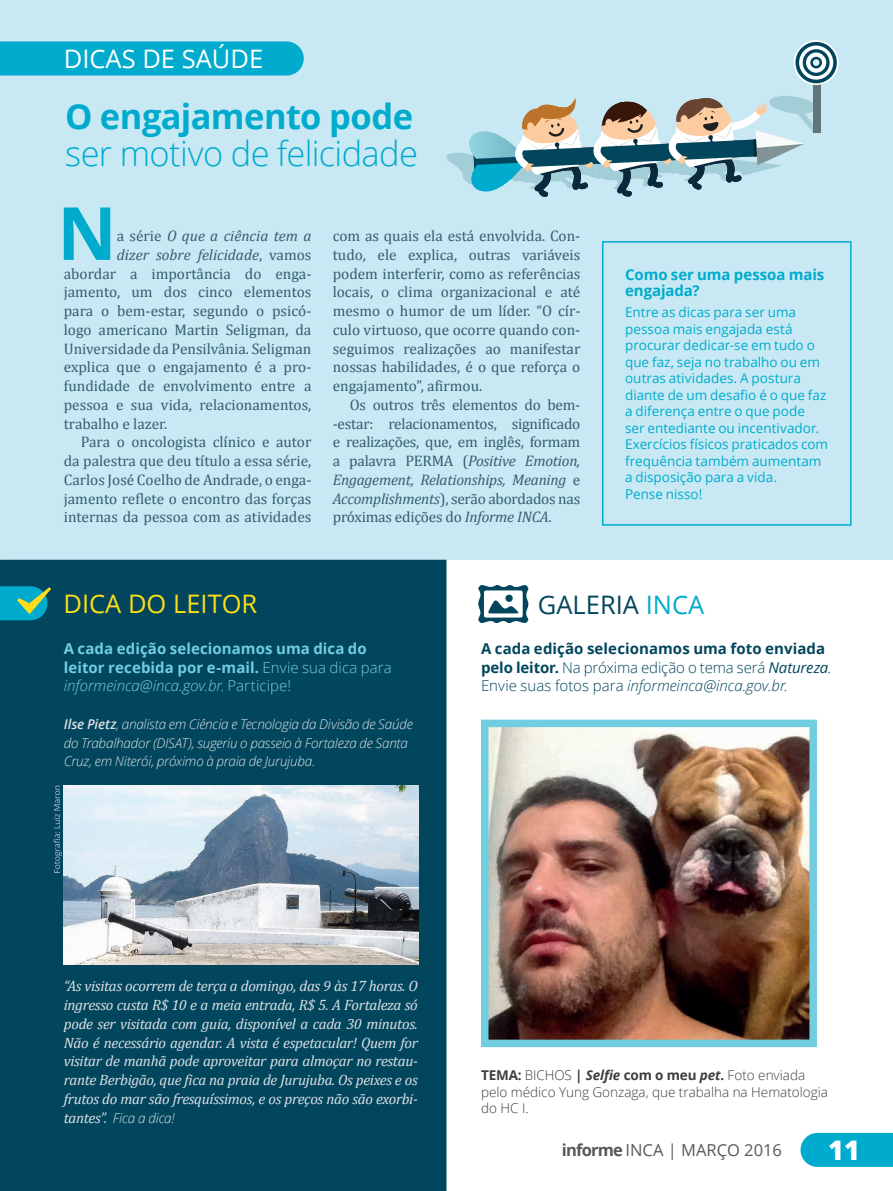
<style>
.page{position:relative;width:893px;height:1191px;background:#fff}
.page>*{position:absolute;margin:0;border:0;box-sizing:border-box;transform-origin:0 0}
.t1{font:700 73.35px "Open Sans";color:#00abcd}
.t2{font:300 34.5px "Open Sans";letter-spacing:-.02em;color:#00abcd}
.t3{font:700 34.5px "Open Sans";letter-spacing:-.015em;color:#00abcd}
.t4{font:800 27px "Open Sans";color:#fff}
.t5{font:25.5px "Open Sans";color:#fff}
.t6{font:25.5px "Open Sans";color:#ffdd17}
.t7{font:25.5px "Open Sans";color:#02465d}
.t8{font:16.5px "Open Sans";color:#57585a}
.t9{font:15.3px/18.8px "Cambria";color:#345c72;text-align:justify}
.t10{font:italic 15.3px "Cambria";color:#345c72}
.t11{font:italic 15px/18.8px "Cambria";letter-spacing:-.02em;color:#dbdfe5;text-align:justify}
.t12{font:700 15px/18.8px "Open Sans";letter-spacing:.005em;color:#02465d}
.t13{font:700 15px/18.8px "Open Sans";letter-spacing:.005em;color:#71cee1}
.t14{font:700 15px/16.5px "Open Sans";letter-spacing:-.005em;color:#00abcd}
.t15{font:13.5px/16.5px "Open Sans";color:#00abcd}
.t16{font:italic 300 13.5px/18.8px "Open Sans";letter-spacing:-.015em;color:#dbdfe5}
.t17{font:300 13.5px/16.5px "Open Sans";color:#3e3e3f}
.s1{font-style:normal}
.s2{font-style:italic}
.s3{color:#00abcd}
.s4{font-weight:300}
.s5{font-weight:400;font-style:italic}
.s6{font-weight:300;font-style:italic}
.s7{font-weight:600}
.s8{font-family:"Cambria";font-weight:400;font-size:15px}
.s9{font-weight:700}
.s10{font-weight:700;font-style:italic}
</style>
<div class="page">
<svg style="left:800px;top:1132px;width:93px;height:34px;background:#11b0d0"></svg>
<div style="left:0;top:0;width:893px;height:560px;background:#c8e9f3"></div>
<div style="left:0;top:560px;width:446px;height:631px;background:#02465d"></div>
<div style="left:813px;top:43px;width:7px;height:90px;background:#627578"></div>
<svg style="left:794px;top:40px;width:45px;height:45px"></svg>
<svg style="left:795px;top:42px;width:42px;height:41px"></svg>
<svg style="left:799px;top:46px;width:34px;height:34px"></svg>
<svg style="left:803px;top:49px;width:27px;height:27px"></svg>
<svg style="left:806px;top:52px;width:20px;height:21px"></svg>
<svg style="left:810px;top:57px;width:12px;height:11px"></svg>
<div style="left:813px;top:59px;width:6px;height:7px;background:#e4f4f6;border-radius:50%"></div>
<svg style="left:446px;top:96px;width:367px;height:101px"></svg>
<div style="left:0;top:41px;width:304px;height:34px;background:#00abcd"></div>
<img style="left:481px;top:719px;width:336px;height:328px">
<svg style="left:0;top:586px;width:51px;height:34px;background:#22a4a5"></svg>
<svg style="left:478px;top:585px;width:50px;height:38px"></svg>
<div style="left:505px;top:594px;width:8px;height:8px;background:#02465d;border-radius:50%"></div>
<svg style="left:602px;top:241px;width:249px;height:284px"></svg>
<img style="left:63px;top:785px;width:356px;height:179px">
<svg style="left:54px;top:785px;width:8px;height:88px"></svg>
<h3 class="t5" style="left:64px;top:42px;width:201px">DICAS DE SAÚDE</h3>
<h2 class="t3" style="left:65px;top:92px;width:350px">O engajamento pode</h2>
<h2 class="t2" style="left:65px;top:130px;width:354px">ser motivo de felicidade</h2>
<h1 class="t1" style="left:57px;top:181px;width:61px">N</h1>
<p class="t10" style="left:117px;top:226px;width:196px"><span class="s1">a série</span> O que a ciência tem a</p>
<p class="t10" style="left:117px;top:245px;width:196px">dizer sobre felicidade<span class="s1">, vamos</span></p>
<p class="t9" style="left:64px;top:264px;width:249px">abordar a importância do enga-</p>
<p class="t9" style="left:64px;top:283px;width:249px">jamento, um dos cinco elementos</p>
<p class="t9" style="left:64px;top:301px;width:249px">para o bem-estar, segundo o psicó-</p>
<p class="t9" style="left:64px;top:320px;width:249px">logo americano Martin Seligman, da</p>
<p class="t9" style="left:64px;top:339px;width:249px">Universidade da Pensilvânia. Seligman</p>
<p class="t9" style="left:64px;top:358px;width:249px">explica que o engajamento é a pro-</p>
<p class="t9" style="left:64px;top:376px;width:249px">fundidade de envolvimento entre a</p>
<p class="t9" style="left:64px;top:395px;width:249px">pessoa e sua vida, relacionamentos,</p>
<p class="t9" style="left:64px;top:414px;width:105px">trabalho e lazer.</p>
<p class="t9" style="left:81px;top:433px;width:232px">Para o oncologista clínico e autor</p>
<p class="t9" style="left:64px;top:451px;width:249px">da palestra que deu título a essa série,</p>
<p class="t9" style="left:64px;top:470px;width:249px">Carlos José Coelho de Andrade, o enga-</p>
<p class="t9" style="left:64px;top:489px;width:249px">jamento reflete o encontro das forças</p>
<p class="t9" style="left:64px;top:508px;width:249px">internas da pessoa com as atividades</p>
<p class="t9" style="left:333px;top:226px;width:249px">com as quais ela está envolvida. Con&shy;tudo, ele explica, outras variáveis podem interferir, como as referências locais, o clima organizacional e até mesmo o humor de um líder. “O cír&shy;culo virtuoso, que ocorre quando con&shy;seguimos realizações ao manifestar nossas habilidades, é o que reforça o engajamento”, afirmou.</p>
<p class="t9" style="left:333px;top:395px;width:249px;text-indent:17px">Os outros três elementos do bem--estar: relacionamentos, significado e realizações, que, em inglês, formam a palavra PERMA (<span class="s2">Positive Emotion, Engagement, Relationships, Meaning</span> e <span class="s2">Accomplishments</span>), serão abordados nas próximas edições do <span class="s2">Informe INCA</span>.</p>
<p class="t14" style="left:625px;top:266px;width:201px">Como ser uma pessoa mais engajada?</p>
<p class="t15" style="left:625px;top:303px;width:204px">Entre as dicas para ser uma pessoa mais engajada está procurar dedicar-se em tudo o que faz, seja no trabalho ou em outras atividades. A postura diante de um desafio é o que faz a diferença entre o que pode<br>ser entediante ou incentivador.<br>Exercícios físicos praticados com frequência também aumentam a disposição para a vida.<br>Pense nisso!</p>
<h3 class="t6" style="left:63px;top:586px;width:195px">DICA DO LEITOR</h3>
<h3 class="t7" style="left:538px;top:587px;width:168px">GALERIA <span class="s3">INCA</span></h3>
<p class="t12" style="left:481px;top:638px;width:352px">A cada edição selecionamos uma foto enviada pelo leitor. <span class="s4">Na próxima edição o tema será</span> <span class="s5">Natureza</span><span class="s4">.<br>Envie suas fotos para</span> <span class="s6">informeinca@inca.gov.br</span><span class="s4">.</span></p>
<p class="t13" style="left:64px;top:638px;width:330px">A cada edição selecionamos uma dica do leitor recebida por e-mail. <span class="s4">Envie sua dica para </span><span class="s6">informeinca@inca.gov.br</span><span class="s4">. Participe!</span></p>
<p class="t16" style="left:64px;top:714px;width:351px"><span class="s7">Ilse Pietz</span>, analista em Ciência e Tecnologia da Divisão de Saúde do Trabalhador (DISAT), sugeriu o passeio à Fortaleza de Santa<br>Cruz, em Niterói, próximo à praia de Jurujuba.</p>
<p class="t11" style="left:64px;top:976px;width:356px">“As visitas ocorrem de terça a domingo, das 9 às 17 horas. O ingresso custa R$ 10 e a meia entrada, R$ 5. A Fortaleza só pode ser visitada com guia, disponível a cada 30 minutos.<br>Não é necessário agendar. A vista é espetacular! Quem for visitar de manhã pode aproveitar para almoçar no restau&shy;rante Berbigão, que fica na praia de Jurujuba. Os peixes e os frutos do mar são fresquíssimos, e os preços não são exorbi-</p>
<p class="t16" style="left:64px;top:1108px;width:113px"><span class="s8">tantes”.</span> Fica a dica!</p>
<p class="t17" style="left:481px;top:1066px;width:349px"><span class="s9">TEMA:</span> BICHOS <span class="s9">|</span> <span class="s10">Selfie</span> <span class="s9">com o meu</span> <span class="s10">pet</span><span class="s9">.</span> Foto enviada pelo médico Yung Gonzaga, que trabalha na Hematologia do HC I.</p>
<p class="t8" style="left:562px;top:1138px;width:222px"><span class="s9">informe</span> INCA | MARÇO 2016</p>
<h3 class="t4" style="left:828px;top:1129px;width:33px">11</h3>
</div>
